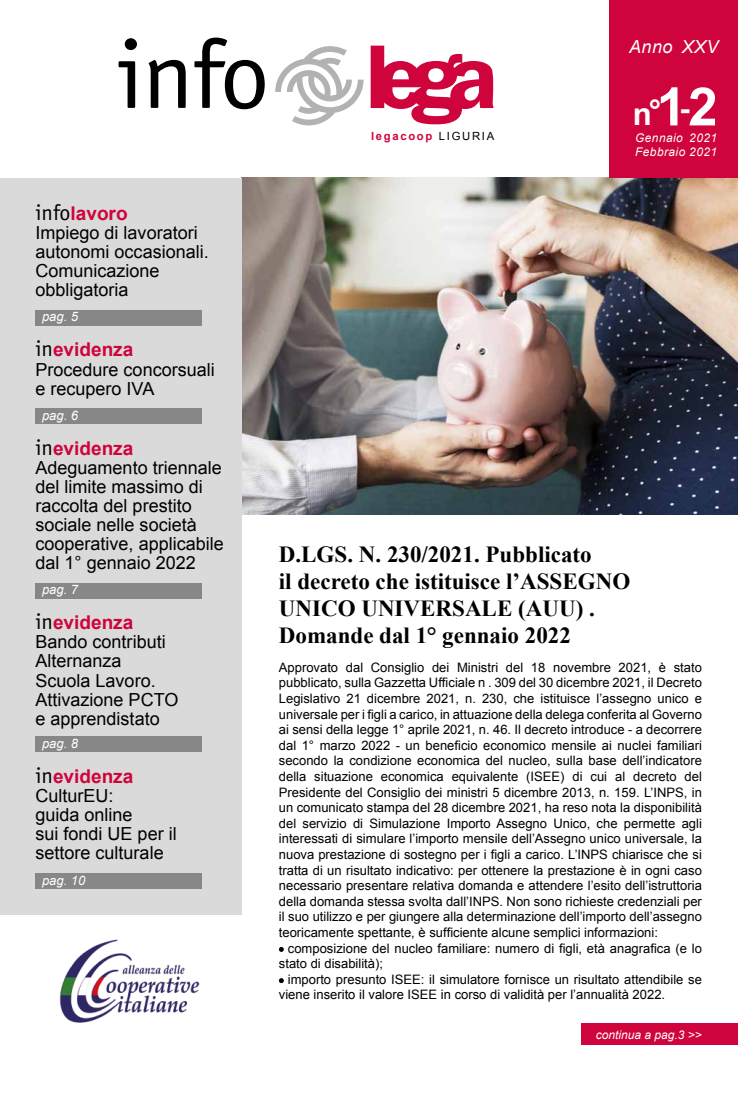
<style>
.page{position:relative;width:738px;height:1106px;background:#fff}
.page>*{position:absolute;margin:0;border:0;box-sizing:border-box;transform-origin:0 0}
.t1{font:97.1px "Officina Sans Std";color:#000}
.t2{font:700 31px "Arial";color:#fff}
.t3{font:700 23px/27px "Times New Roman";color:#000}
.t4{font:700 19px "Arial";color:#d0043c}
.t5{font:18px/19px "Arial";color:#000}
.t6{font:italic 18px "Arial";letter-spacing:.02em;color:#fff}
.t7{font:13px/15.6px "Arial";color:#000}
.t8{font:italic 13px "Arial";color:#fff}
.t9{font:italic 12px/14.4px "Arial";letter-spacing:.04em;color:#fff}
.t10{font:italic 12px "Arial";color:#fff}
.t11{font:700 11.3px "Arial";letter-spacing:.15em;color:#d0043c}
.s1{font-weight:400;color:#000}
.s2{font-size:53px}
.s3{font-family:"Officina Sans Std";font-weight:400;font-size:22px;color:#000}
</style>
<div class="page">
<img style="left:241px;top:178px;width:496px;height:336px">
<div style="left:0;top:178px;width:241px;height:736px;background:#dadada"></div>
<img style="left:59px;top:939px;width:141px;height:84px">
<div style="left:609px;top:0;width:128px;height:178px;background:#d0043c"></div>
<svg style="left:275px;top:46px;width:88px;height:79px"></svg>
<svg style="left:370px;top:46px;width:123px;height:78px"></svg>
<svg style="left:279px;top:947px;width:4px;height:4px"></svg>
<svg style="left:279px;top:978px;width:4px;height:5px"></svg>
<div style="left:581px;top:1023px;width:156px;height:22px;background:#d0043c"></div>
<div style="left:35px;top:583px;width:166px;height:15px;background:#878787"></div>
<div style="left:35px;top:310px;width:166px;height:15px;background:#878787"></div>
<div style="left:35px;top:408px;width:166px;height:16px;background:#878787"></div>
<div style="left:35px;top:736px;width:166px;height:16px;background:#878787"></div>
<div style="left:35px;top:873px;width:166px;height:15px;background:#878787"></div>
<h1 class="t1" style="left:116px;top:18px;width:155px">info</h1>
<p class="t11" style="left:371px;top:129px;width:125px">legacoop <span class="s1">LIGURIA</span></p>
<h3 class="t6" style="left:628px;top:35px;width:91px">Anno XXV</h3>
<h2 class="t2" style="left:632px;top:91px;width:86px">n°<span class="s2">1</span>-<span class="s2">2</span></h2>
<p class="t9" style="left:634px;top:130px;width:83px">Gennaio 2021<br>Febbraio 2021</p>
<h3 class="t4" style="left:35px;top:200px;width:94px"><span class="s3">info</span>lavoro</h3>
<h3 class="t5" style="left:35px;top:223px;width:175px">Impiego di lavoratori autonomi occasionali.<br>Comunicazione obbligatoria</h3>
<p class="t8" style="left:42px;top:308px;width:38px">pag. 5</p>
<h3 class="t4" style="left:35px;top:337px;width:99px"><span class="s3">in</span>evidenza</h3>
<h3 class="t5" style="left:35px;top:360px;width:181px">Procedure concorsuali e recupero IVA</h3>
<p class="t8" style="left:42px;top:407px;width:38px">pag. 6</p>
<h3 class="t4" style="left:35px;top:435px;width:99px"><span class="s3">in</span>evidenza</h3>
<h3 class="t5" style="left:35px;top:458px;width:190px">Adeguamento triennale del limite massimo di raccolta del prestito sociale nelle società cooperative, applicabile dal 1° gennaio 2022</h3>
<p class="t8" style="left:42px;top:581px;width:38px">pag. 7</p>
<h3 class="t4" style="left:35px;top:610px;width:99px"><span class="s3">in</span>evidenza</h3>
<h3 class="t5" style="left:35px;top:633px;width:144px">Bando contributi<br>Alternanza<br>Scuola Lavoro.<br>Attivazione PCTO e apprendistato</h3>
<p class="t8" style="left:42px;top:735px;width:38px">pag. 8</p>
<h3 class="t4" style="left:35px;top:763px;width:99px"><span class="s3">in</span>evidenza</h3>
<h3 class="t5" style="left:35px;top:786px;width:143px">CulturEU:<br>guida online<br>sui fondi UE per il settore culturale</h3>
<p class="t8" style="left:42px;top:871px;width:45px">pag. 10</p>
<h3 class="t3" style="left:279px;top:540px;width:352px">D.LGS. N. 230/2021. Pubblicato<br>il decreto che istituisce l’ASSEGNO<br>UNICO UNIVERSALE (AUU) .<br>Domande dal 1° gennaio 2022</h3>
<p class="t7" style="left:279px;top:659px;width:424px;text-align:justify">Approvato dal Consiglio dei Ministri del 18 novembre 2021, è stato pubblicato, sulla Gazzetta Ufficiale n . 309 del 30 dicembre 2021, il Decreto Legislativo 21 dicembre 2021, n. 230, che istituisce l’assegno unico e universale per i figli a carico, in attuazione della delega conferita al Governo ai sensi della legge 1° aprile 2021, n. 46. Il decreto introduce - a decorrere dal 1° marzo 2022 - un beneficio economico mensile ai nuclei familiari secondo la condizione economica del nucleo, sulla base dell’indicatore della situazione economica equivalente (ISEE) di cui al decreto del Presidente del Consiglio dei ministri 5 dicembre 2013, n. 159. L’INPS, in un comunicato stampa del 28 dicembre 2021, ha reso nota la disponibilità del servizio di Simulazione Importo Assegno Unico, che permette agli interessati di simulare l’importo mensile dell’Assegno unico universale, la nuova prestazione di sostegno per i figli a carico. L’INPS chiarisce che si tratta di un risultato indicativo: per ottenere la prestazione è in ogni caso necessario presentare relativa domanda e attendere l’esito dell’istruttoria della domanda stessa svolta dall’INPS. Non sono richieste credenziali per il suo utilizzo e per giungere alla determinazione dell’importo dell’assegno teoricamente spettante, è sufficiente alcune semplici informazioni:</p>
<p class="t7" style="left:279px;top:940px;width:424px;text-indent:9px">composizione del nucleo familiare: numero di figli, età anagrafica (e lo stato di disabilità);</p>
<p class="t7" style="left:278px;top:971px;width:424px;text-indent:9px">importo presunto ISEE: il simulatore fornisce un risultato attendibile se viene inserito il valore ISEE in corso di validità per l’annualità 2022.</p>
<p class="t10" style="left:595px;top:1026px;width:108px">continua a pag.3 &gt;&gt;</p>
</div>
